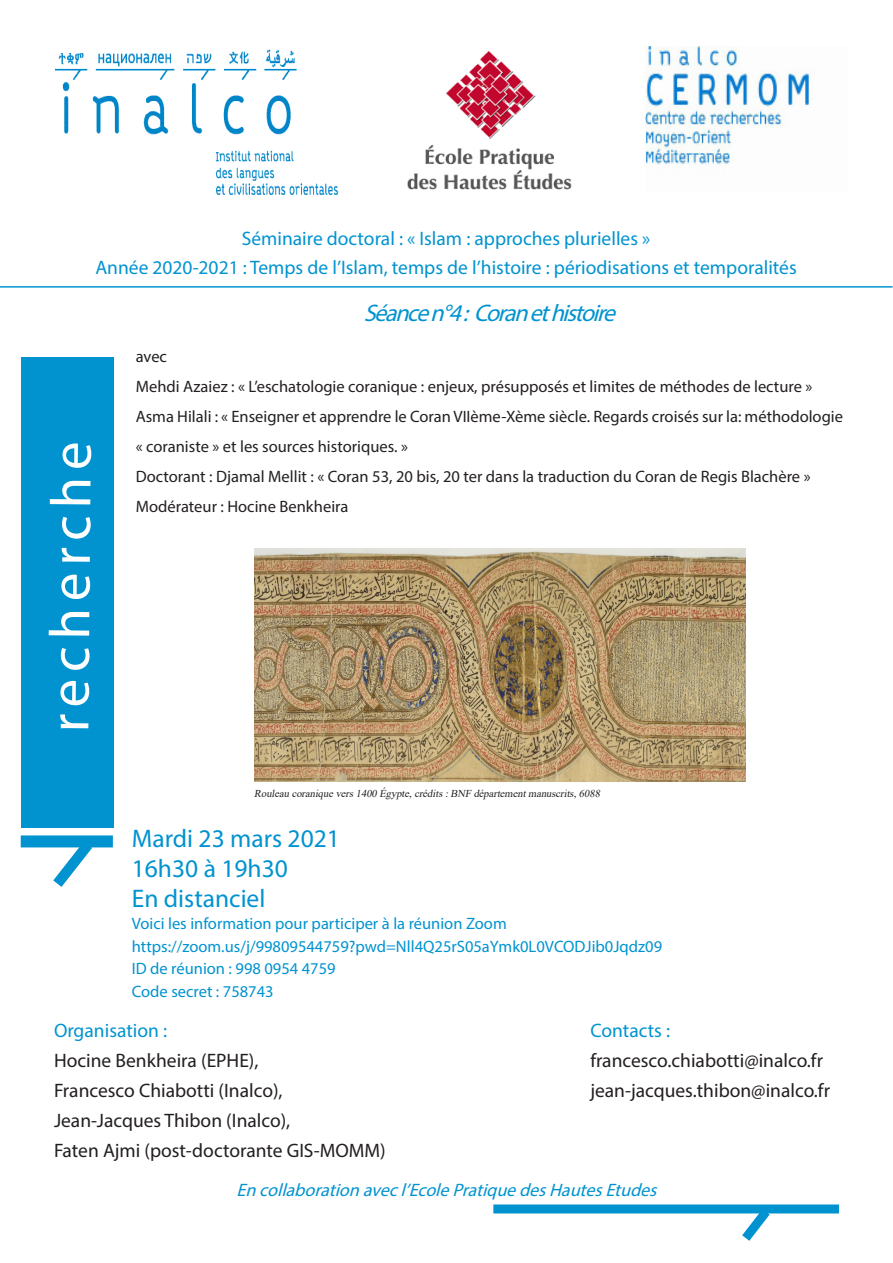
<style>
.page{position:relative;width:893px;height:1263px;background:#fff}
.page>*{position:absolute;margin:0;border:0;box-sizing:border-box;transform-origin:0 0}
.t1{font:57px "Myriad Pro";letter-spacing:.11em;color:#fff}
.t2{font:25.5px "Myriad Pro";color:#0093d0}
.t3{font:italic 24px "Myriad Pro";color:#0093d0}
.t4{font:19.5px "Myriad Pro";color:#231f20}
.t5{font:19.5px "Myriad Pro";color:#0093d0}
.t6{font:italic 18px "Myriad Pro";color:#0093d0}
.t7{font:16.5px/30px "Myriad Pro";color:#231f20}
.t8{font:16.5px "Myriad Pro";color:#0093d0}
.t9{font:italic 10.5px "Times New Roman";color:#231f20}
</style>
<div class="page">
<div style="left:21px;top:357px;width:92px;height:471px;background:#0093d0"></div>
<img style="left:56px;top:49px;width:283px;height:146px">
<div style="left:21px;top:835px;width:92px;height:12px;background:#0093d0"></div>
<div style="left:493px;top:1204px;width:346px;height:9px;background:#0093d0"></div>
<svg style="left:43px;top:835px;width:60px;height:52px"></svg>
<svg style="left:733px;top:1204px;width:46px;height:37px"></svg>
<hr style="left:0;top:286px;width:893px;height:2px;background:#0093d0">
<img style="left:645px;top:46px;width:171px;height:118px">
<img style="left:407px;top:50px;width:165px;height:140px">
<img style="left:254px;top:549px;width:491px;height:232px">
<p class="t5" style="left:242px;top:227px;width:410px">Séminaire doctoral : « Islam : approches plurielles »</p>
<p class="t5" style="left:95px;top:255px;width:703px">Année 2020-2021 : Temps de l’Islam, temps de l’histoire : périodisations et temporalités</p>
<p class="t1" style="left:35px;top:732px;width:293px;rotate:-90deg">recherche</p>
<p class="t3" style="left:364px;top:299px;width:260px">Séancen°4:Coranethistoire</p>
<p class="t7" style="left:136px;top:341px;width:33px">avec</p>
<p class="t7" style="left:136px;top:371px;width:678px">Mehdi Azaiez : « L’eschatologie coranique : enjeux, présupposés et limites de méthodes de lecture »</p>
<p class="t7" style="left:136px;top:401px;width:709px">Asma Hilali : « Enseigner et apprendre le Coran VIIème-Xème siècle. Regards croisés sur la: méthodologie « coraniste » et les sources historiques. »</p>
<p class="t7" style="left:136px;top:461px;width:676px">Doctorant : Djamal Mellit : « Coran 53, 20 bis, 20 ter dans la traduction du Coran de Regis Blachère »</p>
<p class="t7" style="left:136px;top:491px;width:214px">Modérateur : Hocine Benkheira</p>
<p class="t9" style="left:254px;top:786px;width:350px">Rouleau coranique vers1400 Égypte,crédits:BNF départementmanuscrits,6088</p>
<p class="t2" style="left:132px;top:823px;width:210px">Mardi 23 mars 2021</p>
<p class="t2" style="left:132px;top:853px;width:158px">16h30 à 19h30</p>
<p class="t2" style="left:132px;top:883px;width:135px">En distanciel</p>
<p class="t8" style="left:132px;top:914px;width:376px">Voici les information pour participer à la réunion Zoom</p>
<p class="t8" style="left:132px;top:936px;width:532px">https://zoom.us/j/99809544759?pwd=Nll4Q25rS05aYmk0L0VCODJib0Jqdz09</p>
<p class="t8" style="left:132px;top:959px;width:205px">ID de réunion : 998 0954 4759</p>
<p class="t8" style="left:132px;top:981px;width:143px">Code secret : 758743</p>
<p class="t5" style="left:54px;top:1018px;width:115px">Organisation :</p>
<p class="t4" style="left:54px;top:1048px;width:206px">Hocine Benkheira (EPHE),</p>
<p class="t4" style="left:54px;top:1078px;width:230px">Francesco Chiabotti (Inalco),</p>
<p class="t4" style="left:54px;top:1108px;width:238px">Jean-Jacques Thibon (Inalco),</p>
<p class="t4" style="left:54px;top:1138px;width:333px">Faten Ajmi (post-doctorante GIS-MOMM)</p>
<p class="t6" style="left:237px;top:1179px;width:427px">Encollaborationavecl’EcolePratiquedesHautesEtudes</p>
<p class="t5" style="left:590px;top:1018px;width:81px">Contacts :</p>
<p class="t4" style="left:590px;top:1048px;width:234px">francesco.chiabotti@inalco.fr</p>
<p class="t4" style="left:590px;top:1078px;width:241px">jean-jacques.thibon@inalco.fr</p>
</div>
